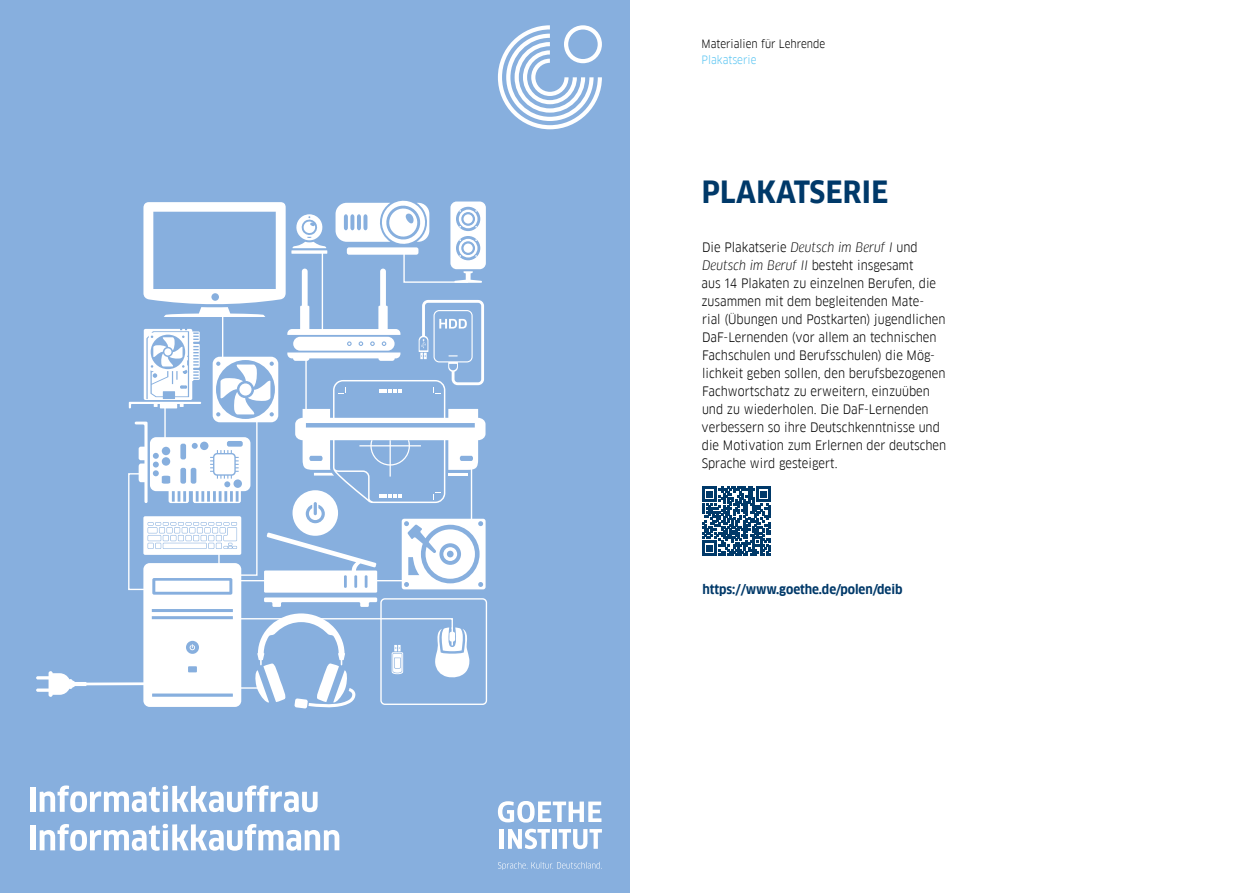
<style>
.page{position:relative;width:1259px;height:893px;background:#fff}
.page>*{position:absolute;margin:0;border:0;box-sizing:border-box;transform-origin:0 0}
.t1{font:700 30px "Goethe FF Clan";letter-spacing:.01em;color:#003969}
.t2{font:12.75px/18px "Goethe FF Clan";color:#000}
.t3{font:700 12.75px "Goethe FF Clan";color:#003969}
.t4{font:11.25px "Goethe FF Clan";color:#000}
.t5{font:11.25px "Goethe FF Clan";color:#5bc5f2}
.s1{font-style:italic}
</style>
<div class="page">
<svg style="left:702px;top:487px;width:69px;height:68px"></svg>
<div style="left:0;top:0;width:629px;height:893px;background:#87afde"></div>
<svg style="left:36px;top:200px;width:450px;height:509px"></svg>
<div style="left:30px;top:787px;width:5px;height:25px;background:#fff"></div>
<svg style="left:40px;top:785px;width:277px;height:27px"></svg>
<div style="left:30px;top:826px;width:5px;height:24px;background:#fff"></div>
<svg style="left:40px;top:824px;width:299px;height:27px"></svg>
<svg style="left:498px;top:25px;width:104px;height:104px"></svg>
<svg style="left:498px;top:801px;width:103px;height:22px"></svg>
<div style="left:499px;top:829px;width:5px;height:20px;background:#fff"></div>
<svg style="left:508px;top:829px;width:42px;height:20px"></svg>
<hr style="left:552px;top:829px;width:4px;height:20px;background:#fff">
<svg style="left:558px;top:829px;width:44px;height:20px"></svg>
<svg style="left:498px;top:862px;width:104px;height:8px"></svg>
<p class="t4" style="left:701px;top:37px;width:125px">Materialien für Lehrende</p>
<p class="t5" style="left:701px;top:53px;width:56px">Plakatserie</p>
<h1 class="t1" style="left:702px;top:175px;width:188px">PLAKATSERIE</h1>
<p class="t2" style="left:701px;top:238px;width:246px">Die Plakatserie <span class="s1">Deutsch im Beruf I</span> und <span class="s1">Deutsch im Beruf II</span> besteht insgesamt<br>aus 14 Plakaten zu einzelnen Berufen, die zusammen mit dem begleitenden Mate-<br>rial (Übungen und Postkarten) jugendlichen DaF-Lernenden (vor allem an technischen Fachschulen und Berufsschulen) die Mög&shy;lichkeit geben sollen, den berufsbezogenen Fachwortschatz zu erweitern, einzuüben und zu wiederholen. Die DaF-Lernenden verbessern so ihre Deutschkenntnisse und die Motivation zum Erlernen der deutschen Sprache wird gesteigert.</p>
<p class="t3" style="left:702px;top:582px;width:201px">https://www.goethe.de/polen/deib</p>
</div>
